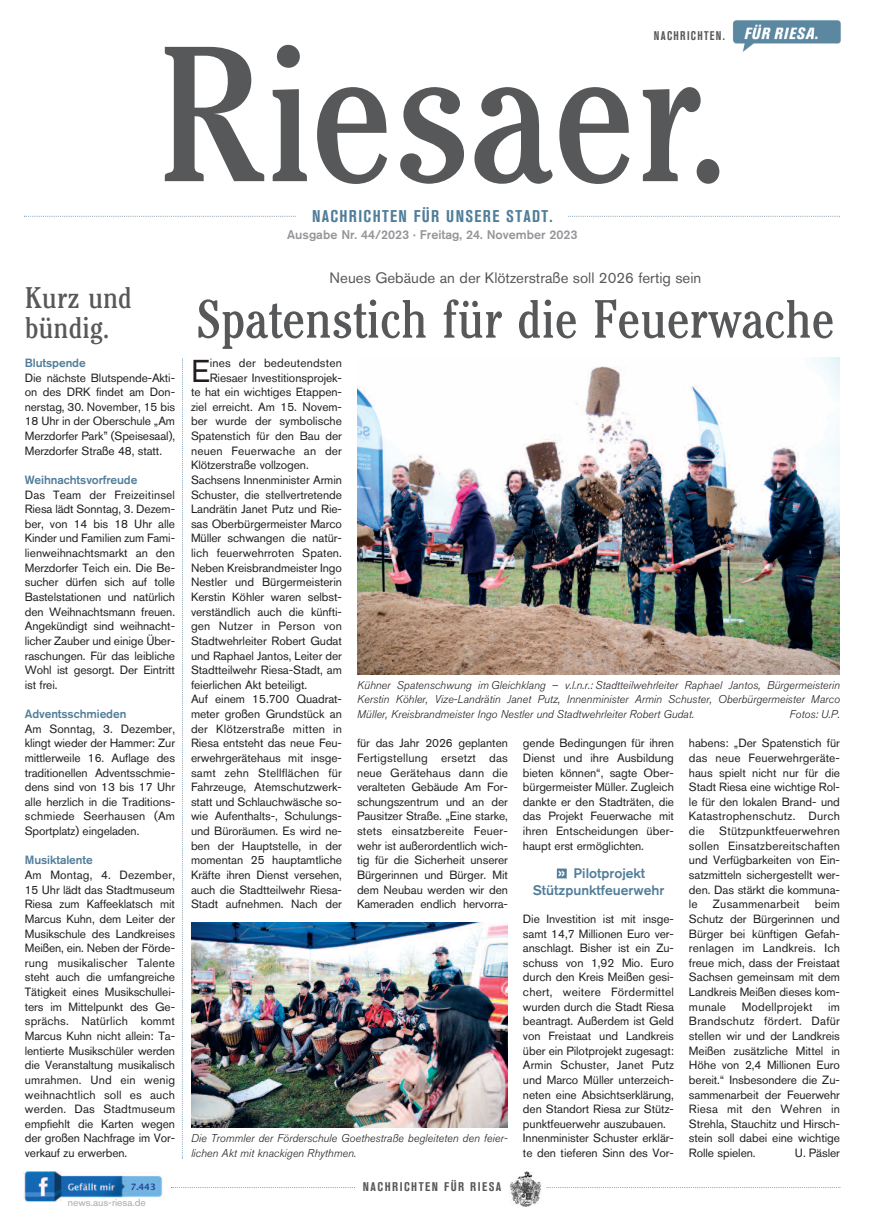
<style>
.page{position:relative;width:886px;height:1223px;background:#fff}
.page>*{position:absolute;margin:0;border:0;box-sizing:border-box;transform-origin:0 0}
.t1{font:201.25px "Cheltenham EFOP Book Con";color:#57585a}
.t2{font:56.25px "Cheltenham EFOP Book Con";letter-spacing:-.005em;color:#57585a}
.t3{font:31.38px "Akzidenz Grotesk Std";color:#231f20}
.t4{font:31.25px/29.2px "Cheltenham EFOP Book Con";color:#57585a}
.t5{font:700 condensed 16.88px "Akzidenz Grotesk Std";letter-spacing:.08em;color:#517d99}
.t6{font:15px "Akzidenz Grotesk Std";color:#57585a}
.t7{font:500 13.75px/16.5px "Akzidenz Grotesk Std";color:#517d99}
.t8{font:500 12.5px "Akzidenz Grotesk Std";color:#939598}
.t9{font:700 condensed 12.5px "Akzidenz Grotesk Std";letter-spacing:.12em;color:#57585a}
.t10{font:700 condensed 12.5px "Akzidenz Grotesk Std";letter-spacing:.12em;color:#57585a;scale:.9 1}
.t11{font:11.88px/14.6px "Akzidenz Grotesk Std";letter-spacing:-.005em;color:#231f20;text-align:justify}
.t12{font:11.88px "Akzidenz Grotesk Std";letter-spacing:.015em;color:#231f20}
.t13{font:500 11.88px "Akzidenz Grotesk Std";letter-spacing:-.01em;color:#517d99}
.t14{font:italic 300 11.25px/14.6px "Akzidenz Grotesk Std";color:#231f20;text-align:justify}
.t15{font:10.12px "Akzidenz Grotesk Std";color:#a8a9ad}
.t16{font:700 8.75px "Lucida Grande";color:#253f8f}
</style>
<div class="page">
<img style="left:732px;top:20px;width:109px;height:32px">
<svg style="left:568px;top:216px;width:272px;height:1px"></svg>
<svg style="left:24px;top:216px;width:272px;height:1px"></svg>
<svg style="left:171px;top:1187px;width:184px;height:1px"></svg>
<svg style="left:546px;top:1187px;width:294px;height:1px"></svg>
<img style="left:509px;top:1171px;width:32px;height:35px">
<img style="left:23px;top:1171px;width:140px;height:30px">
<svg style="left:182px;top:358px;width:1px;height:800px"></svg>
<img style="left:357px;top:357px;width:483px;height:317px">
<div style="left:557px;top:868px;width:10px;height:10px;background:#517d99"></div>
<img style="left:191px;top:922px;width:316px;height:205px">
<p class="t10" style="left:654px;top:28px;width:81px">NACHRICHTEN.</p>
<h1 class="t1" style="left:156px;top:47px;width:577px">Riesaer.</h1>
<h3 class="t5" style="left:312px;top:206px;width:242px">NACHRICHTEN FÜR UNSERE STADT.</h3>
<p class="t8" style="left:287px;top:227px;width:292px">Ausgabe Nr. 44/2023 · Freitag, 24. November 2023</p>
<h3 class="t4" style="left:25px;top:286px;width:109px">Kurz und bündig.</h3>
<p class="t13" style="left:25px;top:355px;width:62px">Blutspende</p>
<p class="t11" style="left:25px;top:370px;width:152px">Die nächste Blutspende-Akti&shy;on des DRK findet am Don&shy;nerstag, 30. November, 15 bis 18 Uhr in der Oberschule „Am Merzdorfer Park” (Speisesaal), Merzdorfer Straße 48, statt.</p>
<p class="t13" style="left:25px;top:472px;width:114px">Weihnachtsvorfreude</p>
<p class="t11" style="left:25px;top:487px;width:152px">Das Team der Freizeitinsel Riesa lädt Sonntag, 3. Dezem&shy;ber, von 14 bis 18 Uhr alle Kinder und Familien zum Fami&shy;lienweihnachtsmarkt an den Merzdorfer Teich ein. Die Be&shy;sucher dürfen sich auf tolle Bastelstationen und natürlich den Weihnachtsmann freuen.<br>Angekündigt sind weihnacht&shy;licher Zauber und einige Über&shy;raschungen. Für das leibliche Wohl ist gesorgt. Der Eintritt ist frei.</p>
<p class="t13" style="left:25px;top:706px;width:103px">Adventsschmieden</p>
<p class="t11" style="left:25px;top:721px;width:152px">Am Sonntag, 3. Dezember, klingt wieder der Hammer: Zur mittlerweile 16. Auflage des traditionellen Adventsschmie&shy;dens sind von 13 bis 17 Uhr alle herzlich in die Traditions&shy;schmiede Seerhausen (Am Sportplatz) eingeladen.</p>
<p class="t13" style="left:25px;top:853px;width:69px">Musiktalente</p>
<p class="t11" style="left:25px;top:867px;width:152px">Am Montag, 4. Dezember, 15 Uhr lädt das Stadtmuseum Riesa zum Kaffeeklatsch mit Marcus Kuhn, dem Leiter der Musikschule des Landkreises Meißen, ein. Neben der Förde&shy;rung musikalischer Talente steht auch die umfangreiche Tätigkeit eines Musikschullei&shy;ters im Mittelpunkt des Ge&shy;sprächs. Natürlich kommt Marcus Kuhn nicht allein: Ta&shy;lentierte Musikschüler werden die Veranstaltung musikalisch umrahmen. Und ein wenig weihnachtlich soll es auch werden. Das Stadtmuseum empfiehlt die Karten wegen der großen Nachfrage im Vor&shy;verkauf zu erwerben.</p>
<p class="t16" style="left:131px;top:1181px;width:27px">7.443</p>
<p class="t15" style="left:68px;top:1196px;width:79px">news.aus-riesa.de</p>
<p class="t6" style="left:330px;top:269px;width:373px">Neues Gebäude an der Klötzerstraße soll 2026 fertig sein</p>
<h2 class="t2" style="left:196px;top:300px;width:640px">Spatenstich für die Feuerwache</h2>
<h3 class="t3" style="left:191px;top:352px;width:20px">E</h3>
<p class="t12" style="left:210px;top:356px;width:134px">ines der bedeutendsten</p>
<p class="t11" style="left:210px;top:370px;width:134px">Riesaer Investitionsprojek-</p>
<p class="t11" style="left:191px;top:384px;width:152px">te hat ein wichtiges Etappen-</p>
<p class="t11" style="left:191px;top:399px;width:152px">ziel erreicht. Am 15. Novem-</p>
<p class="t11" style="left:191px;top:414px;width:152px">ber wurde der symbolische</p>
<p class="t11" style="left:191px;top:428px;width:152px">Spatenstich für den Bau der</p>
<p class="t12" style="left:191px;top:443px;width:152px">neuen Feuerwache an der</p>
<p class="t11" style="left:191px;top:458px;width:119px">Klötzerstraße vollzogen.</p>
<p class="t11" style="left:191px;top:472px;width:152px">Sachsens Innenminister Armin</p>
<p class="t11" style="left:191px;top:487px;width:152px">Schuster, die stellvertretende</p>
<p class="t11" style="left:191px;top:501px;width:152px">Landrätin Janet Putz und Rie-</p>
<p class="t11" style="left:191px;top:516px;width:152px">sas Oberbürgermeister Marco</p>
<p class="t11" style="left:191px;top:531px;width:152px">Müller schwangen die natür-</p>
<p class="t11" style="left:191px;top:545px;width:152px">lich feuerwehrroten Spaten.</p>
<p class="t11" style="left:191px;top:560px;width:152px">Neben Kreisbrandmeister Ingo</p>
<p class="t11" style="left:191px;top:575px;width:152px">Nestler und Bürgermeisterin</p>
<p class="t11" style="left:191px;top:589px;width:152px">Kerstin Köhler waren selbst-</p>
<p class="t11" style="left:191px;top:604px;width:152px">verständlich auch die künfti-</p>
<p class="t12" style="left:191px;top:619px;width:152px">gen Nutzer in Person von</p>
<p class="t11" style="left:191px;top:633px;width:152px">Stadtwehrleiter Robert Gudat</p>
<p class="t11" style="left:191px;top:648px;width:152px">und Raphael Jantos, Leiter der</p>
<p class="t11" style="left:191px;top:662px;width:152px">Stadtteilwehr Riesa-Stadt, am</p>
<p class="t11" style="left:191px;top:677px;width:118px">feierlichen Akt beteiligt.</p>
<p class="t11" style="left:191px;top:692px;width:152px">Auf einem 15.700 Quadrat-</p>
<p class="t11" style="left:191px;top:706px;width:152px">meter großen Grundstück an</p>
<p class="t12" style="left:191px;top:721px;width:152px">der Klötzerstraße mitten in</p>
<p class="t11" style="left:191px;top:735px;width:152px">Riesa entsteht das neue Feu-</p>
<p class="t11" style="left:191px;top:750px;width:152px">erwehrgerätehaus mit insge-</p>
<p class="t12" style="left:191px;top:765px;width:152px">samt zehn Stellflächen für</p>
<p class="t11" style="left:191px;top:779px;width:152px">Fahrzeuge, Atemschutzwerk-</p>
<p class="t11" style="left:191px;top:794px;width:152px">statt und Schlauchwäsche so-</p>
<p class="t11" style="left:191px;top:809px;width:152px">wie Aufenthalts-, Schulungs-</p>
<p class="t11" style="left:191px;top:823px;width:152px">und Büroräumen. Es wird ne-</p>
<p class="t11" style="left:191px;top:838px;width:152px">ben der Hauptstelle, in der</p>
<p class="t11" style="left:191px;top:852px;width:152px">momentan 25 hauptamtliche</p>
<p class="t11" style="left:191px;top:867px;width:152px">Kräfte ihren Dienst versehen,</p>
<p class="t11" style="left:191px;top:882px;width:152px">auch die Stadtteilwehr Riesa-</p>
<p class="t11" style="left:191px;top:896px;width:152px">Stadt aufnehmen. Nach der</p>
<p class="t14" style="left:357px;top:677px;width:484px">Kühner Spatenschwung im Gleichklang – v.l.n.r.: Stadtteilwehrleiter Raphael Jantos, Bürgermeisterin Kerstin Köhler, Vize-Landrätin Janet Putz, Innenminister Armin Schuster, Oberbürgermeister Marco Müller, Kreisbrandmeister Ingo Nestler und Stadtwehrleiter Robert Gudat.</p>
<p class="t14" style="left:789px;top:707px;width:52px">Fotos: U.P.</p>
<p class="t11" style="left:689px;top:735px;width:152px">habens: „Der Spatenstich für das neue Feuerwehrgeräte&shy;haus spielt nicht nur für die Stadt Riesa eine wichtige Rol&shy;le für den lokalen Brand- und Katastrophenschutz. Durch die Stützpunktfeuerwehren sollen Einsatzbereitschaften und Verfügbarkeiten von Ein&shy;satzmitteln sichergestellt wer&shy;den. Das stärkt die kommuna&shy;le</p>
<p class="t11" style="left:357px;top:735px;width:152px">für das Jahr 2026 geplanten Fertigstellung ersetzt das neue Gerätehaus dann die veralteten Gebäude Am For&shy;schungszentrum und an der Pausitzer Straße. „Eine starke, stets einsatzbereite Feuer&shy;wehr ist außerordentlich wich&shy;tig für die Sicherheit unserer Bürgerinnen und Bürger. Mit dem Neubau werden wir den Kameraden endlich hervorra-</p>
<p class="t11" style="left:523px;top:735px;width:152px">gende Bedingungen für ihren Dienst und ihre Ausbildung bieten können“, sagte Ober&shy;bürgermeister Müller. Zugleich dankte er den Stadträten, die das Projekt Feuerwache mit ihren Entscheidungen über&shy;haupt erst ermöglichten.</p>
<p class="t11" style="left:523px;top:911px;width:152px;text-align:left">Die Investition ist mit insge&shy;samt 14,7 Millionen Euro ver&shy;anschlagt. Bisher ist ein Zu&shy;schuss von 1,92 Mio. Euro durch den Kreis Meißen gesi&shy;chert, weitere Fördermittel wurden durch die Stadt Riesa beantragt. Außerdem ist Geld von Freistaat und Landkreis über ein Pilotprojekt zugesagt:<br>Armin Schuster, Janet Putz und Marco Müller unterzeich&shy;neten eine Absichtserklärung, den Standort Riesa zur Stütz&shy;punktfeuerwehr auszubauen.<br>Innenminister Schuster erklär&shy;te den tieferen Sinn des Vor-</p>
<p class="t7" style="left:533px;top:864px;width:133px;text-indent:41px">Pilotprojekt<br>Stützpunktfeuerwehr</p>
<p class="t11" style="left:689px;top:896px;width:152px;text-indent:126px">beim Schutz der Bürgerinnen und Bürger bei künftigen Gefah&shy;renlagen im Landkreis. Ich freue mich, dass der Freistaat Sachsen gemeinsam mit dem Landkreis Meißen dieses kom&shy;munale</p>
<p class="t12" style="left:713px;top:897px;width:88px">Zusammenarbeit</p>
<p class="t11" style="left:689px;top:999px;width:152px;text-indent:139px">im Brandschutz fördert. Dafür stellen wir und der Landkreis Meißen zusätzliche Mittel in Höhe von 2,4 Millionen Euro bereit.“ Insbesondere die Zu&shy;sammenarbeit der Feuerwehr Riesa mit den Wehren in Strehla, Stauchitz und Hirsch&shy;stein soll dabei eine wichtige Rolle spielen.</p>
<p class="t12" style="left:742px;top:999px;width:72px">Modellprojekt</p>
<p class="t14" style="left:191px;top:1131px;width:317px">Die Trommler der Förderschule Goethestraße begleiteten den feier&shy;lichen Akt mit knackigen Rhythmen.</p>
<p class="t11" style="left:795px;top:1145px;width:47px">U. Päsler</p>
<p class="t9" style="left:363px;top:1179px;width:140px">NACHRICHTEN FÜR RIESA</p>
</div>
